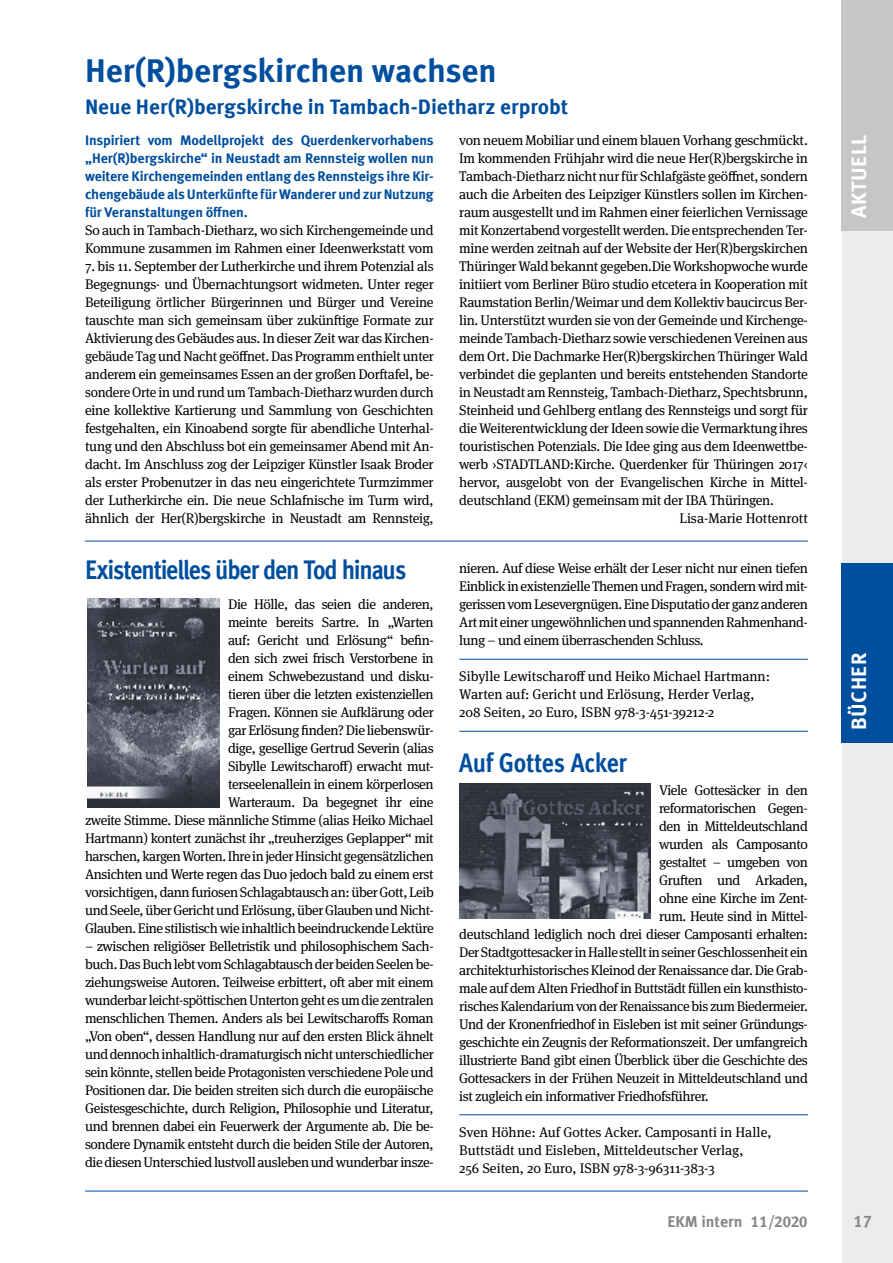
<style>
.page{position:relative;width:893px;height:1263px;background:#fff}
.page>*{position:absolute;margin:0;border:0;box-sizing:border-box;transform-origin:0 0}
.H1_22pt{font:700 33px "Meta Offc";letter-spacing:-.005em;color:#004e9e}
.H4_18pt{font:700 condensed 27px "Meta Offc";letter-spacing:-.04em;color:#004e9e}
.H4_18pt-2{font:700 condensed 27px "Meta Offc";letter-spacing:-.01em;color:#004e9e}
.H2_14pt{font:700 21px "Meta Offc";letter-spacing:-.005em;color:#004e9e}
.t1{font:700 21px "Meta Offc";letter-spacing:.025em;color:#fff}
.t2{font:700 16.5px "Meta Offc";color:#878786}
.t3{font:700 15.75px "Meta Offc";color:#878786}
.Fließtext{font:13.95px/18px "Meta Serif OT";letter-spacing:-.03em;color:#000;text-align:justify}
.Teaser{font:13.95px/18px "Meta Serif OT";letter-spacing:-.02em;color:#000;text-align:justify}
.Fließtext-2{font:13.95px/18px "Meta Serif OT";color:#000}
.Teaser-2{font:700 13.95px/18px "Meta Offc";letter-spacing:-.015em;color:#004e9e;text-align:justify}
.Teaser-3{font:13.95px "Meta Serif OT";color:#000}
</style>
<div class="page">
<div style="left:842px;top:0;width:51px;height:1263px;background:#ececed"></div>
<hr style="left:85px;top:541px;width:723px;height:1px;background:#004e9e">
<hr style="left:459px;top:659px;width:349px;height:1px;background:#004e9e">
<hr style="left:459px;top:731px;width:349px;height:1px;background:#004e9e">
<hr style="left:459px;top:1114px;width:349px;height:1px;background:#004e9e">
<hr style="left:85px;top:1191px;width:723px;height:1px;background:#004e9e">
<div style="left:842px;top:0;width:51px;height:230px;background:#c5c6c6"></div>
<img style="left:459px;top:784px;width:192px;height:134px">
<img style="left:87px;top:598px;width:133px;height:209px">
<div style="left:842px;top:564px;width:51px;height:179px;background:#004e9e"></div>
<p class="H1_22pt" style="left:85px;top:51px;width:413px">Her(R)bergskirchen wachsen</p>
<p class="H2_14pt" style="left:85px;top:94px;width:485px">Neue Her(R)bergskirche in Tambach-Dietharz erprobt</p>
<p class="Teaser-2" style="left:85px;top:131px;width:350px">Inspiriert vom Modellprojekt des Querdenkervorhabens „Her(R)bergskirche“ in Neustadt am Rennsteig wollen nun weitere Kirchengemeinden entlang des Rennsteigs ihre Kir&shy;chengebäude als Unterkünfte für Wanderer und zur Nutzung für Veranstaltungen öffnen.</p>
<p class="Teaser" style="left:85px;top:221px;width:350px">So auch in Tambach-Dietharz, wo sich Kirchengemeinde und<br>Kommune zusammen im Rahmen einer Ideenwerkstatt vom</p>
<p class="Teaser" style="left:85px;top:257px;width:350px">7. bis 11. September der Lutherkirche und ihrem Potenzial als Begegnungs- und Übernachtungsort widmeten. Unter reger Beteiligung örtlicher Bürgerinnen und Bürger und Vereine tauschte man sich gemeinsam über zukünftige Formate zur Aktivierung des Gebäudes aus. In dieser Zeit war das Kirchen&shy;gebäude Tag und Nacht geöffnet. Das Programm enthielt unter anderem ein gemeinsames Essen an der großen Dorftafel, be&shy;sondere Orte in und rund um Tambach-Dietharz wurden durch eine kollektive Kartierung und Sammlung von Geschichten festgehalten, ein Kinoabend sorgte für abendliche Unterhal&shy;tung und den Abschluss bot ein gemeinsamer Abend mit An&shy;dacht. Im Anschluss zog der Leipziger Künstler Isaak Broder als erster Probenutzer in das neu eingerichtete Turmzimmer der Lutherkirche ein. Die neue Schlafnische im Turm wird, ähnlich der Her(R)bergskirche in Neustadt am Rennsteig,</p>
<p class="Teaser" style="left:459px;top:131px;width:350px">von neuem Mobiliar und einem blauen Vorhang geschmückt.<br>Im kommenden Frühjahr wird die neue Her(R)bergskirche in Tambach-Dietharz nicht nur für Schlafgäste geöffnet, sondern auch die Arbeiten des Leipziger Künstlers sollen im Kirchen&shy;raum ausgestellt und im Rahmen einer feierlichen Vernissage mit Konzertabend vorgestellt werden. Die entsprechenden Ter&shy;mine werden zeitnah auf der Website der Her(R)bergskirchen Thüringer Wald bekannt gegeben.Die Workshopwoche wurde initiiert vom Berliner Büro studio etcetera in Kooperation mit Raumstation Berlin/Weimar und dem Kollektiv baucircus Ber&shy;lin. Unterstützt wurden sie von der Gemeinde und Kirchenge&shy;meinde Tambach-Dietharz sowie verschiedenen Vereinen aus dem Ort. Die Dachmarke Her(R)bergskirchen Thüringer Wald verbindet die geplanten und bereits entstehenden Standorte in Neustadt am Rennsteig, Tambach-Dietharz, Spechtsbrunn, Steinheid und Gehlberg entlang des Rennsteigs und sorgt für die Weiterentwicklung der Ideen sowie die Vermarktung ihres touristischen Potenzials. Die Idee ging aus dem Ideenwettbe&shy;werb ›STADTLAND:Kirche. Querdenker für Thüringen 2017‹ hervor, ausgelobt von der Evangelischen Kirche in Mittel&shy;deutschland (EKM) gemeinsam mit der IBA Thüringen.</p>
<p class="Teaser-3" style="left:679px;top:509px;width:130px">Lisa-Marie Hottenrott</p>
<p class="H4_18pt" style="left:85px;top:554px;width:323px">Existentielles über den Tod hinaus</p>
<p class="Fließtext" style="left:85px;top:595px;width:350px;text-align:right">Die Hölle, das seien die anderen,<br>meinte bereits Sartre. In „Warten<br>auf: Gericht und Erlösung“ befin-<br>den sich zwei frisch Verstorbene in<br>einem Schwebezustand und disku-<br>tieren über die letzten existenziellen<br>Fragen. Können sie Aufklärung oder<br>gar Erlösung finden? Die liebenswür-<br>dige, gesellige Gertrud Severin (alias<br>Sibylle Lewitscharoff) erwacht mut-<br>terseelenallein in einem körperlosen<br>Warteraum. Da begegnet ihr eine<br>zweite Stimme. Diese männliche Stimme (alias Heiko Michael Hartmann) kontert zunächst ihr „treuherziges Geplapper“ mit harschen, kargen Worten. Ihre in jeder Hinsicht gegensätzlichen Ansichten und Werte regen das Duo jedoch bald zu einem erst vorsichtigen, dann furiosen Schlagabtausch an: über Gott, Leib und Seele, über Gericht und Erlösung, über Glauben und Nicht-Glauben. Eine stilistisch wie inhaltlich beeindruckende Lektüre</p>
<p class="Fließtext" style="left:85px;top:937px;width:350px">– zwischen religiöser Belletristik und philosophischem Sach&shy;buch. Das Buch lebt vom Schlagabtausch der beiden Seelen be&shy;ziehungsweise Autoren. Teilweise erbittert, oft aber mit einem wunderbar leicht-spöttischen Unterton geht es um die zentralen menschlichen Themen. Anders als bei Lewitscharoffs Roman „Von oben“, dessen Handlung nur auf den ersten Blick ähnelt und dennoch inhaltlich-dramaturgisch nicht unterschiedlicher sein könnte, stellen beide Protagonisten verschiedene Pole und Positionen dar. Die beiden streiten sich durch die europäische Geistesgeschichte, durch Religion, Philosophie und Literatur, und brennen dabei ein Feuerwerk der Argumente ab. Die be&shy;sondere Dynamik entsteht durch die beiden Stile der Autoren, die diesen Unterschied lustvoll ausleben und wunderbar insze-</p>
<p class="Fließtext" style="left:459px;top:559px;width:350px">nieren. Auf diese Weise erhält der Leser nicht nur einen tiefen Einblick in existenzielle Themen und Fragen, sondern wird mit&shy;gerissen vom Lesevergnügen. Eine Disputatio der ganz anderen Art mit einer ungewöhnlichen und spannenden Rahmenhand&shy;lung – und einem überraschenden Schluss.</p>
<p class="Fließtext-2" style="left:459px;top:667px;width:312px">Sibylle Lewitscharoff und Heiko Michael Hartmann:<br>Warten auf: Gericht und Erlösung, Herder Verlag,<br>208 Seiten, 20 Euro, ISBN 978-3-451-39212-2</p>
<p class="H4_18pt-2" style="left:459px;top:747px;width:169px">Auf Gottes Acker</p>
<p class="Fließtext" style="left:659px;top:781px;width:150px">Viele Gottesäcker in den</p>
<p class="Fließtext" style="left:659px;top:799px;width:150px">reformatorischen Gegen-</p>
<p class="Fließtext" style="left:659px;top:817px;width:150px">den in Mitteldeutschland</p>
<p class="Fließtext" style="left:659px;top:835px;width:150px">wurden als Camposanto</p>
<p class="Fließtext" style="left:659px;top:853px;width:150px">gestaltet – umgeben von</p>
<p class="Fließtext" style="left:659px;top:871px;width:150px">Gruften und Arkaden,</p>
<p class="Fließtext" style="left:659px;top:889px;width:150px">ohne eine Kirche im Zent-</p>
<p class="Fließtext" style="left:659px;top:907px;width:150px">rum. Heute sind in Mittel-</p>
<p class="Fließtext" style="left:459px;top:925px;width:350px">deutschland lediglich noch drei dieser Camposanti erhalten:</p>
<p class="Fließtext" style="left:459px;top:943px;width:350px">Der Stadtgottesacker in Halle stellt in seiner Geschlossenheit ein</p>
<p class="Fließtext" style="left:459px;top:961px;width:350px">architekturhistorisches Kleinod der Renaissance dar. Die Grab-</p>
<p class="Fließtext" style="left:459px;top:979px;width:350px">male auf dem Alten Friedhof in Buttstädt füllen ein kunsthisto-</p>
<p class="Fließtext" style="left:459px;top:997px;width:350px">risches Kalendarium von der Renaissance bis zum Biedermeier.</p>
<p class="Fließtext" style="left:459px;top:1015px;width:350px">Und der Kronenfriedhof in Eisleben ist mit seiner Gründungs-</p>
<p class="Fließtext" style="left:459px;top:1033px;width:350px">geschichte ein Zeugnis der Reformationszeit. Der umfangreich</p>
<p class="Fließtext" style="left:459px;top:1051px;width:350px">illustrierte Band gibt einen Überblick über die Geschichte des</p>
<p class="Fließtext" style="left:459px;top:1069px;width:350px">Gottesackers in der Frühen Neuzeit in Mitteldeutschland und</p>
<p class="Fließtext" style="left:459px;top:1087px;width:251px">ist zugleich ein informativer Friedhofsführer.</p>
<p class="Fließtext-2" style="left:459px;top:1123px;width:314px">Sven Höhne: Auf Gottes Acker. Camposanti in Halle,<br>Buttstädt und Eisleben, Mitteldeutscher Verlag,<br>256 Seiten, 20 Euro, ISBN 978-3-96311-383-3</p>
<p class="t1" style="left:846px;top:218px;width:84px;rotate:-90deg">AKTUELL</p>
<p class="t1" style="left:846px;top:730px;width:79px;rotate:-90deg">BÜCHER</p>
<p class="t3" style="left:667px;top:1212px;width:142px">EKM intern 11/2020</p>
<p class="t2" style="left:853px;top:1211px;width:20px">17</p>
</div>
